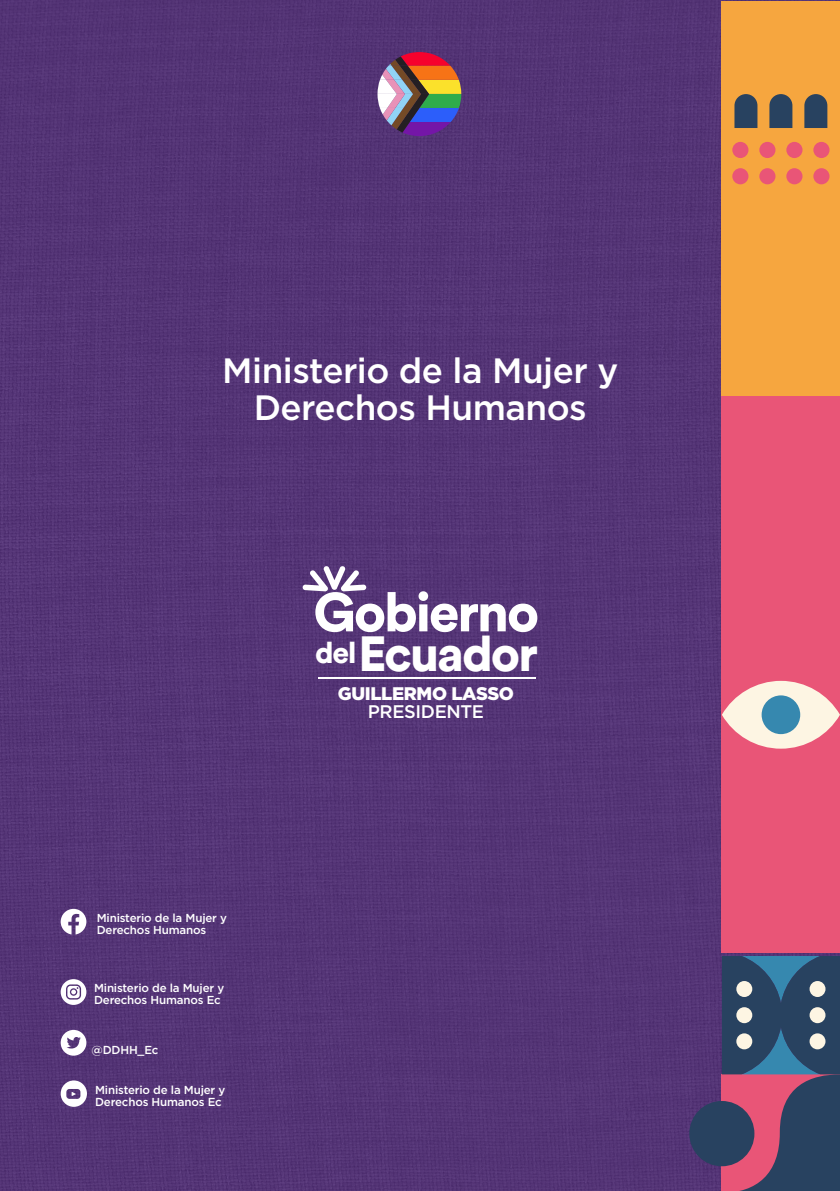
<style>
.page{position:relative;width:840px;height:1191px;background:#fff}
.page>*{position:absolute;margin:0;border:0;box-sizing:border-box;transform-origin:0 0}
.t1{font:900 49.2px "Circular XXTT Trial";letter-spacing:-.04em;color:#fff}
.t2{font:500 35.2px/37.8px "Gotham";letter-spacing:-.015em;color:#fff;text-align:center}
.t3{font:900 29.6px "Circular XXTT Trial";color:#fff}
.t4{font:900 18.2px/18.2px "Gotham";letter-spacing:-.02em;color:#fff;text-align:center}
.t5{font:500 11.6px/11.6px "Gotham";letter-spacing:-.015em;color:#fff}
.s1{font-weight:500}
</style>
<div class="page">
<div style="left:0;top:0;width:839px;height:1191px;background:#543576"></div>
<svg style="left:302px;top:566px;width:235px;height:66px"></svg>
<hr style="left:318px;top:677px;width:217px;height:1px;background:#fff">
<svg style="left:61px;top:909px;width:25px;height:25px"></svg>
<svg style="left:61px;top:979px;width:25px;height:26px"></svg>
<svg style="left:26px;top:1080px;width:61px;height:78px"></svg>
<svg style="left:61px;top:1030px;width:25px;height:25px"></svg>
<div style="left:721px;top:2px;width:118px;height:394px;background:#f6a63f"></div>
<div style="left:732px;top:142px;width:16px;height:16px;background:#e95577;border-radius:50%"></div>
<div style="left:759px;top:142px;width:16px;height:16px;background:#e95577;border-radius:50%"></div>
<div style="left:785px;top:142px;width:17px;height:16px;background:#e95577;border-radius:50%"></div>
<div style="left:812px;top:142px;width:17px;height:16px;background:#e95577;border-radius:50%"></div>
<div style="left:732px;top:168px;width:16px;height:16px;background:#e95577;border-radius:50%"></div>
<div style="left:759px;top:168px;width:16px;height:16px;background:#e95577;border-radius:50%"></div>
<div style="left:785px;top:168px;width:17px;height:16px;background:#e95577;border-radius:50%"></div>
<div style="left:812px;top:168px;width:17px;height:16px;background:#e95577;border-radius:50%"></div>
<div style="left:689px;top:1101px;width:65px;height:65px;background:#284260;border-radius:50%"></div>
<svg style="left:721px;top:956px;width:118px;height:235px"></svg>
<div style="left:736px;top:981px;width:15px;height:16px;background:#fdf5e3;border-radius:50%"></div>
<div style="left:736px;top:1007px;width:15px;height:16px;background:#fdf5e3;border-radius:50%"></div>
<div style="left:736px;top:1033px;width:15px;height:16px;background:#fdf5e3;border-radius:50%"></div>
<div style="left:809px;top:981px;width:16px;height:16px;background:#fdf5e3;border-radius:50%"></div>
<div style="left:809px;top:1007px;width:16px;height:16px;background:#fdf5e3;border-radius:50%"></div>
<div style="left:809px;top:1033px;width:16px;height:16px;background:#fdf5e3;border-radius:50%"></div>
<svg style="left:769px;top:94px;width:23px;height:34px"></svg>
<svg style="left:734px;top:94px;width:23px;height:34px"></svg>
<svg style="left:804px;top:94px;width:22px;height:34px"></svg>
<div style="left:721px;top:396px;width:118px;height:557px;background:#e95577"></div>
<svg style="left:722px;top:681px;width:117px;height:67px"></svg>
<div style="left:761px;top:695px;width:38px;height:39px;background:#3688af;border-radius:50%"></div>
<svg style="left:377px;top:52px;width:84px;height:84px"></svg>
<p class="t2" style="left:222px;top:351px;width:397px">Ministerio de la Mujer y<br>Derechos Humanos</p>
<p class="t5" style="left:97px;top:912px;width:132px">Ministerio de la Mujer y<br>Derechos Humanos</p>
<p class="t5" style="left:94px;top:982px;width:132px">Ministerio de la Mujer y<br>Derechos Humanos Ec</p>
<p class="t5" style="left:91px;top:1043px;width:68px">@DDHH_Ec</p>
<p class="t5" style="left:95px;top:1084px;width:132px">Ministerio de la Mujer y<br>Derechos Humanos Ec</p>
<p class="t1" style="left:358px;top:635px;width:181px">Ecuador</p>
<p class="t3" style="left:315px;top:641px;width:43px">del</p>
<p class="t4" style="left:337px;top:684px;width:178px">GUILLERMO LASSO<br><span class="s1">PRESIDENTE</span></p>
</div>
